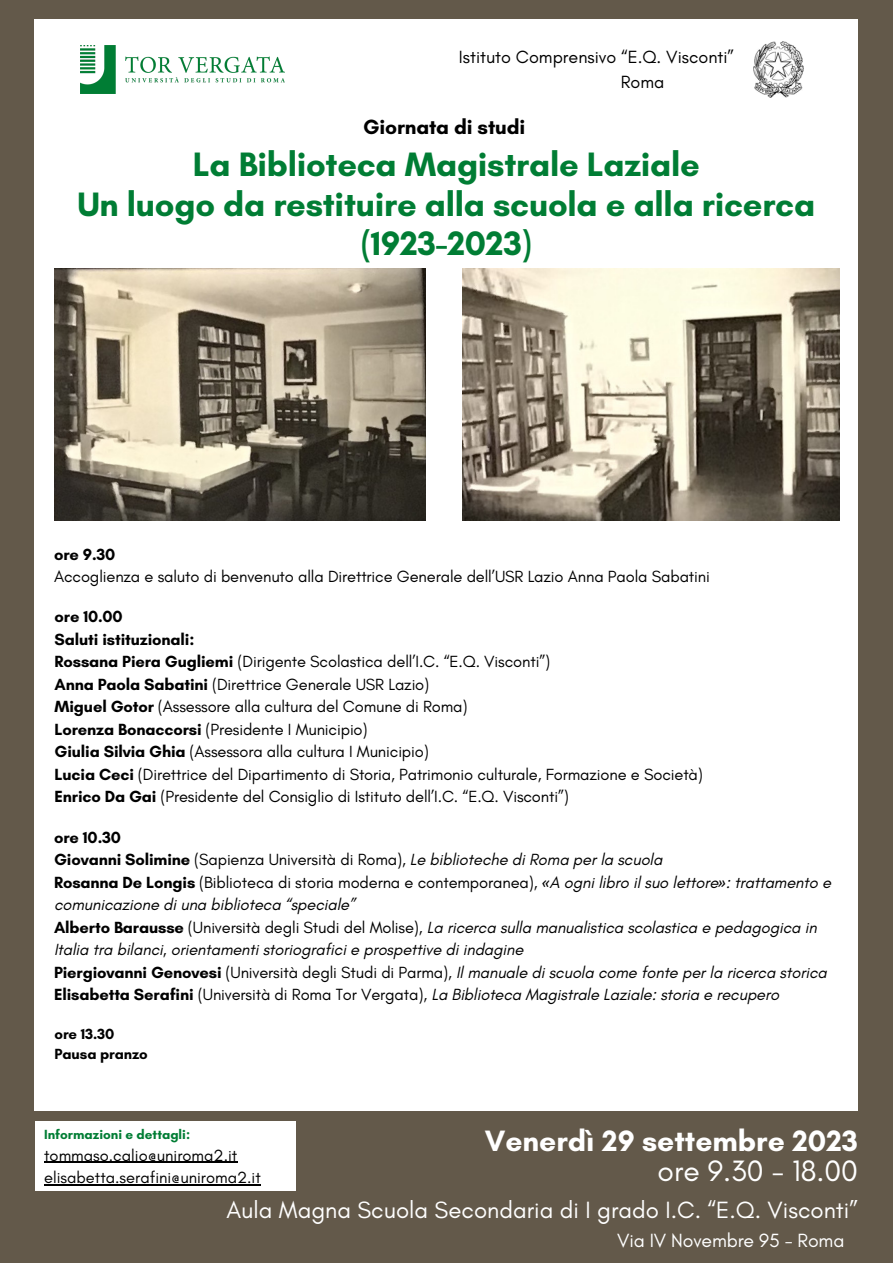
<style>
.page{position:relative;width:893px;height:1264px;background:#fff}
.page>*{position:absolute;margin:0;border:0;box-sizing:border-box;transform-origin:0 0}
.t1{font:700 34.5px/39.3px "Glacial Indifference";letter-spacing:-.01em;color:#007d34;text-align:center}
.t2{font:700 30px "Glacial Indifference";color:#fff}
.t3{font:30px "Glacial Indifference";color:#fff}
.t4{font:24px "Glacial Indifference";color:#fff}
.t5{font:700 21px "Glacial Indifference";letter-spacing:-.01em;color:#000}
.t6{font:19.5px "Glacial Indifference";letter-spacing:-.01em;color:#fff}
.t7{font:18px "Glacial Indifference";color:#000}
.t8{font:italic 16.5px/22.5px "Glacial Indifference";letter-spacing:-.01em;color:#000}
.t9{font:16.5px "Glacial Indifference";letter-spacing:-.01em;color:#000}
.t10{font:700 16.5px "Glacial Indifference";letter-spacing:-.01em;color:#000}
.t11{font:700 15px "Glacial Indifference";letter-spacing:-.01em;color:#000}
.t12{font:700 13.5px "Glacial Indifference";color:#007d34}
.s1{font-weight:700}
.s2{font-weight:700;font-style:normal}
.s3{font-style:normal}
.s4{font-family:"Noto Sans"}
</style>
<div class="page">
<div style="left:0;top:0;width:892px;height:1262px;background:#63594a"></div>
<div style="left:35px;top:20px;width:822px;height:1091px;background:#fff"></div>
<img style="left:54px;top:268px;width:371px;height:252px">
<img style="left:462px;top:268px;width:377px;height:252px">
<div style="left:35px;top:1121px;width:260px;height:70px;background:#fff"></div>
<hr style="left:44px;top:1184px;width:217px;height:1px;background:#000">
<hr style="left:44px;top:1161px;width:113px;height:1px;background:#000">
<hr style="left:157px;top:1161px;width:80px;height:1px;background:#000">
<img style="left:81px;top:46px;width:203px;height:48px">
<img style="left:753px;top:42px;width:50px;height:56px">
<p class="t7" style="left:459px;top:46px;width:276px">Istituto Comprensivo “E.Q. Visconti”</p>
<p class="t7" style="left:620px;top:71px;width:45px">Roma</p>
<p class="t5" style="left:363px;top:114px;width:164px">Giornata di studi</p>
<p class="t1" style="left:193px;top:144px;width:508px">La Biblioteca Magistrale Laziale</p>
<p class="t1" style="left:77px;top:184px;width:739px">Un luogo da restituire alla scuola e alla ricerca (1923-2023)</p>
<p class="t10" style="left:54px;top:544px;width:63px">ore 9.30</p>
<p class="t9" style="left:54px;top:566px;width:657px">Accoglienza e saluto di benvenuto alla Direttrice Generale dell’USR Lazio Anna Paola Sabatini</p>
<p class="t10" style="left:55px;top:607px;width:70px">ore 10.00</p>
<p class="t10" style="left:55px;top:629px;width:141px">Saluti istituzionali:</p>
<p class="t9" style="left:55px;top:651px;width:497px"><span class="s1">Rossana Piera Gugliemi</span> (Dirigente Scolastica dell’I.C. “E.Q. Visconti”)</p>
<p class="t9" style="left:55px;top:674px;width:376px"><span class="s1">Anna Paola Sabatini</span> (Direttrice Generale USR Lazio)</p>
<p class="t9" style="left:55px;top:696px;width:414px"><span class="s1">Miguel Gotor</span> (Assessore alla cultura del Comune di Roma)</p>
<p class="t9" style="left:55px;top:719px;width:314px"><span class="s1">Lorenza Bonaccorsi</span> (Presidente I Municipio)</p>
<p class="t9" style="left:55px;top:741px;width:376px"><span class="s1">Giulia Silvia Ghia</span> (Assessora alla cultura I Municipio)</p>
<p class="t9" style="left:55px;top:764px;width:649px"><span class="s1">Lucia Ceci</span> (Direttrice del Dipartimento di Storia, Patrimonio culturale, Formazione e Società)</p>
<p class="t9" style="left:55px;top:786px;width:516px"><span class="s1">Enrico Da Gai</span> (Presidente del Consiglio di Istituto dell’I.C. “E.Q. Visconti”)</p>
<p class="t10" style="left:54px;top:827px;width:68px">ore 10.30</p>
<p class="t8" style="left:54px;top:848px;width:610px"><span class="s2">Giovanni Solimine</span> <span class="s3">(Sapienza Università di Roma),</span> Le biblioteche di Roma per la scuola</p>
<p class="t8" style="left:54px;top:871px;width:778px"><span class="s2">Rosanna De Longis</span> <span class="s3">(Biblioteca di storia moderna e contemporanea),</span> <span class="s4">«</span>A ogni libro il suo lettore<span class="s4">»</span>: trattamento e comunicazione di una biblioteca “speciale”</p>
<p class="t8" style="left:54px;top:915px;width:764px"><span class="s2">Alberto Barausse</span> <span class="s3">(Università degli Studi del Molise),</span> La ricerca sulla manualistica scolastica e pedagogica in<br>Italia tra bilanci, orientamenti storiografici e prospettive di indagine</p>
<p class="t8" style="left:54px;top:960px;width:774px"><span class="s2">Piergiovanni Genovesi</span> <span class="s3">(Università degli Studi di Parma),</span> Il manuale di scuola come fonte per la ricerca storica</p>
<p class="t8" style="left:54px;top:983px;width:726px"><span class="s2">Elisabetta Serafini</span> <span class="s3">(Università di Roma Tor Vergata),</span> La Biblioteca Magistrale Laziale: storia e recupero</p>
<p class="t11" style="left:55px;top:1024px;width:61px">ore 13.30</p>
<p class="t11" style="left:55px;top:1044px;width:95px">Pausa pranzo</p>
<p class="t2" style="left:485px;top:1122px;width:374px">Venerdì 29 settembre 2023</p>
<p class="t3" style="left:657px;top:1152px;width:202px">ore 9.30 - 18.00</p>
<p class="t4" style="left:226px;top:1194px;width:633px">Aula Magna Scuola Secondaria di I grado I.C. “E.Q. Visconti”</p>
<p class="t12" style="left:44px;top:1126px;width:147px">Informazioni e dettagli:</p>
<p class="t9" style="left:44px;top:1144px;width:195px">tommaso.calio@uniroma2.it</p>
<p class="t9" style="left:44px;top:1167px;width:218px">elisabetta.serafini@uniroma2.it</p>
<p class="t6" style="left:617px;top:1228px;width:229px">Via IV Novembre 95 - Roma</p>
</div>
